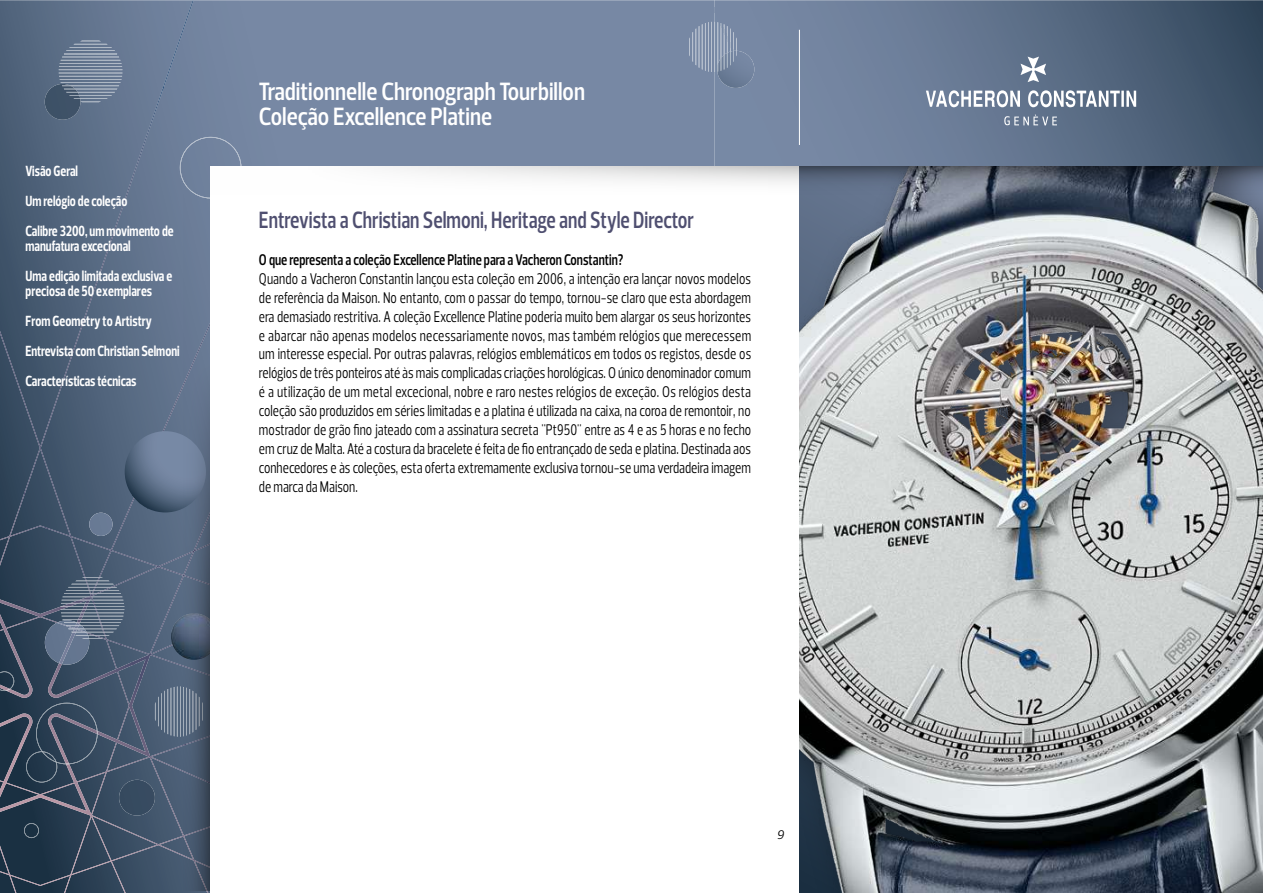
<style>
.page{position:relative;width:1263px;height:893px;background:#fff}
.page>*{position:absolute;margin:0;border:0;box-sizing:border-box;transform-origin:0 0}
.t1{font:600 25.5px/25.5px "Prelo Condensed";color:#fff}
.t2{font:600 24px "Prelo Condensed";color:#4f4f70;scale:.9 1}
.t3{font:15.75px/18.9px "Prelo Condensed";color:#000;text-align:justify;scale:.9 1}
.t4{font:600 15.75px "Prelo Condensed";color:#000;scale:.9 1}
.t5{font:700 15px/30px "Prelo Condensed";color:#fff;scale:.9 1}
.t6{font:italic 12.75px "Prelo";color:#000}
</style>
<div class="page">
<div style="left:236px;top:0;width:478px;height:166px;background:#7788a4"></div>
<svg style="left:714px;top:0;width:549px;height:166px;background:#5f718b"></svg>
<svg style="left:0;top:0;width:236px;height:893px;background:#4d5f76"></svg>
<svg style="left:24px;top:823px;width:15px;height:15px"></svg>
<svg style="left:26px;top:703px;width:72px;height:79px;background:#3b4c5f"></svg>
<svg style="left:180px;top:137px;width:61px;height:53px;background:#73849f"></svg>
<div style="left:119px;top:780px;width:36px;height:36px;background:#364b60;border-radius:18px"></div>
<div style="left:89px;top:513px;width:24px;height:23px;background:#697b95;border-radius:12px"></div>
<svg style="left:155px;top:686px;width:8px;height:51px"></svg>
<svg style="left:0;top:671px;width:14px;height:20px"></svg>
<svg style="left:45px;top:577px;width:79px;height:88px;background:#5a6a7f"></svg>
<svg style="left:66px;top:41px;width:49px;height:10px"></svg>
<hr style="left:64px;top:53px;width:53px;height:1px;background:#a0acba">
<svg style="left:45px;top:57px;width:77px;height:63px;background:#67788e"></svg>
<img style="left:717px;top:51px;width:37px;height:37px">
<svg style="left:689px;top:22px;width:48px;height:50px;background:#8a98b0"></svg>
<svg style="left:125px;top:431px;width:81px;height:81px;background:#576a82"></svg>
<svg style="left:926px;top:57px;width:210px;height:68px;background:#74849a"></svg>
<svg style="left:163px;top:190px;width:47px;height:701px;background:#5b6b83"></svg>
<div style="left:210px;top:166px;width:1052px;height:727px;background:#fff"></div>
<svg style="left:385px;top:166px;width:414px;height:17px"></svg>
<hr style="left:799px;top:30px;width:1px;height:115px;background:#fff">
<img style="left:799px;top:214px;width:464px;height:679px">
<svg style="left:799px;top:166px;width:464px;height:48px;background:#4d5869"></svg>
<p class="t5" style="left:26px;top:156px;width:166px">Visão Geral<br>Um relógio de coleção<br>Calibre 3200, um movimento de</p>
<p class="t5" style="left:26px;top:231px;width:165px">manufatura excecional<br>Uma edição limitada exclusiva e</p>
<p class="t5" style="left:26px;top:276px;width:173px">preciosa de 50 exemplares<br>From Geometry to Artistry<br>Entrevista com Christian Selmoni<br>Características técnicas</p>
<h1 class="t1" style="left:259px;top:79px;width:328px">Traditionnelle Chronograph Tourbillon<br>Coleção Excellence Platine</h1>
<h2 class="t2" style="left:259px;top:205px;width:485px">Entrevista a Christian Selmoni, Heritage and Style Director</h2>
<p class="t4" style="left:259px;top:250px;width:406px">O que representa a coleção Excellence Platine para a Vacheron Constantin?</p>
<p class="t3" style="left:259px;top:269px;width:548px">Quando a Vacheron Constantin lançou esta coleção em 2006, a intenção era lançar novos modelos de referência da Maison. No entanto, com o passar do tempo, tornou-se claro que esta abordagem era demasiado restritiva. A coleção Excellence Platine poderia muito bem alargar os seus horizontes e abarcar não apenas modelos necessariamente novos, mas também relógios que merecessem um interesse especial. Por outras palavras, relógios emblemáticos em todos os registos, desde os relógios de três ponteiros até às mais complicadas criações horológicas. O único denominador comum é a utilização de um metal excecional, nobre e raro nestes relógios de exceção. Os relógios desta coleção são produzidos em séries limitadas e a platina é utilizada na caixa, na coroa de remontoir, no mostrador de grão fino jateado com a assinatura secreta "Pt950" entre as 4 e as 5 horas e no fecho em cruz de Malta. Até a costura da bracelete é feita de fio entrançado de seda e platina. Destinada aos conhecedores e às coleções, esta oferta extremamente exclusiva tornou-se uma verdadeira imagem de marca da Maison.</p>
<p class="t6" style="left:777px;top:826px;width:9px">9</p>
</div>
